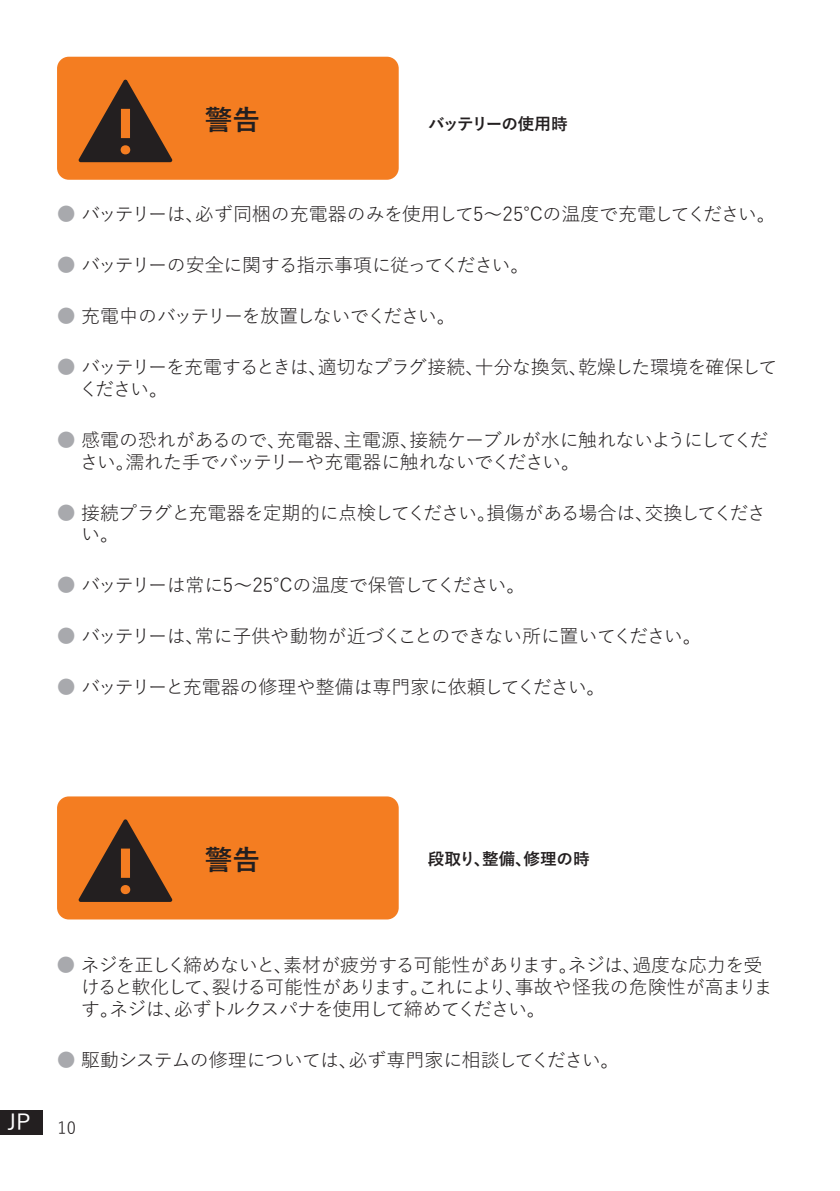
<style>
.page{position:relative;width:840px;height:1191px;background:#fff}
.page>*{position:absolute;margin:0;border:0;box-sizing:border-box;transform-origin:0 0}
.t1{font:700 27.6px "Yu Gothic";color:#231f20}
.t2{font:500 22px "Yu Gothic";color:#fff}
.t3{font:19px/21.6px "Yu Gothic";letter-spacing:-.035em;color:#231f20}
.t4{font:19px "Yu Gothic";letter-spacing:-.065em;color:#231f20}
.t5{font:19px/21.6px "Yu Gothic";letter-spacing:-.055em;color:#231f20}
.t6{font:19px "Yu Gothic";letter-spacing:-.015em;color:#231f20}
.Normal_text{font:700 16.6px "Yu Gothic";letter-spacing:-.01em;color:#231f20}
.Normal_text-2{font:700 16.6px "Yu Gothic";letter-spacing:-.08em;color:#231f20}
.t7{font:16.6px "Yu Gothic";color:#231f20}
.s1{color:#a8a9ad}
</style>
<div class="page">
<div style="left:57px;top:57px;width:341px;height:123px;background:#f47d21;border-radius:12px"></div>
<svg style="left:79px;top:80px;width:93px;height:82px"></svg>
<div style="left:57px;top:796px;width:341px;height:123px;background:#f47d21;border-radius:12px"></div>
<svg style="left:79px;top:819px;width:93px;height:83px"></svg>
<div style="left:0;top:1110px;width:43px;height:24px;background:#231f20"></div>
<p class="t1" style="left:205px;top:104px;width:57px">警告</p>
<p class="Normal_text-2" style="left:428px;top:114px;width:141px">バッテリーの使用時</p>
<p class="t3" style="left:57px;top:201px;width:720px"><span class="s1">●</span> バッテリーは、必ず同梱の充電器のみを使用して5～25℃の温度で充電してください。</p>
<p class="t4" style="left:57px;top:248px;width:473px"><span class="s1">●</span> バッテリーの安全に関する指示事項に従ってください。</p>
<p class="t4" style="left:57px;top:299px;width:400px"><span class="s1">●</span> 充電中のバッテリーを放置しないでください。</p>
<p class="t5" style="left:79px;top:354px;width:699px;text-indent:-22px"><span class="s1">●</span> バッテリーを充電するときは、適切なプラグ接続、十分な換気、乾燥した環境を確保してください。</p>
<p class="t3" style="left:80px;top:427px;width:689px;text-indent:-23px"><span class="s1">●</span> 感電の恐れがあるので、充電器、主電源、接続ケーブルが水に触れないようにしてください。濡れた手でバッテリーや充電器に触れないでください。</p>
<p class="t3" style="left:81px;top:499px;width:686px;text-indent:-24px"><span class="s1">●</span> 接続プラグと充電器を定期的に点検してください。損傷がある場合は、交換してください。</p>
<p class="t3" style="left:57px;top:572px;width:470px"><span class="s1">●</span> バッテリーは常に5～25℃の温度で保管してください。</p>
<p class="t3" style="left:57px;top:623px;width:646px"><span class="s1">●</span> バッテリーは、常に子供や動物が近づくことのできない所に置いてください。</p>
<p class="t6" style="left:57px;top:670px;width:550px"><span class="s1">●</span> バッテリーと充電器の修理や整備は専門家に依頼してください。</p>
<p class="t1" style="left:205px;top:844px;width:57px">警告</p>
<p class="Normal_text" style="left:427px;top:849px;width:163px">段取り、整備、修理の時</p>
<p class="t2" style="left:8px;top:1101px;width:25px">JP</p>
<p class="t3" style="left:81px;top:952px;width:693px;text-indent:-24px"><span class="s1">●</span> ネジを正しく締めないと、素材が疲労する可能性があります。ネジは、過度な応力を受けると軟化して、裂ける可能性があります。これにより、事故や怪我の危険性が高まります。ネジは、必ずトルクスパナを使用して締めてください。</p>
<p class="t3" style="left:57px;top:1046px;width:564px"><span class="s1">●</span> 駆動システムの修理については、必ず専門家に相談してください。</p>
<p class="t7" style="left:58px;top:1112px;width:20px">10</p>
</div>
